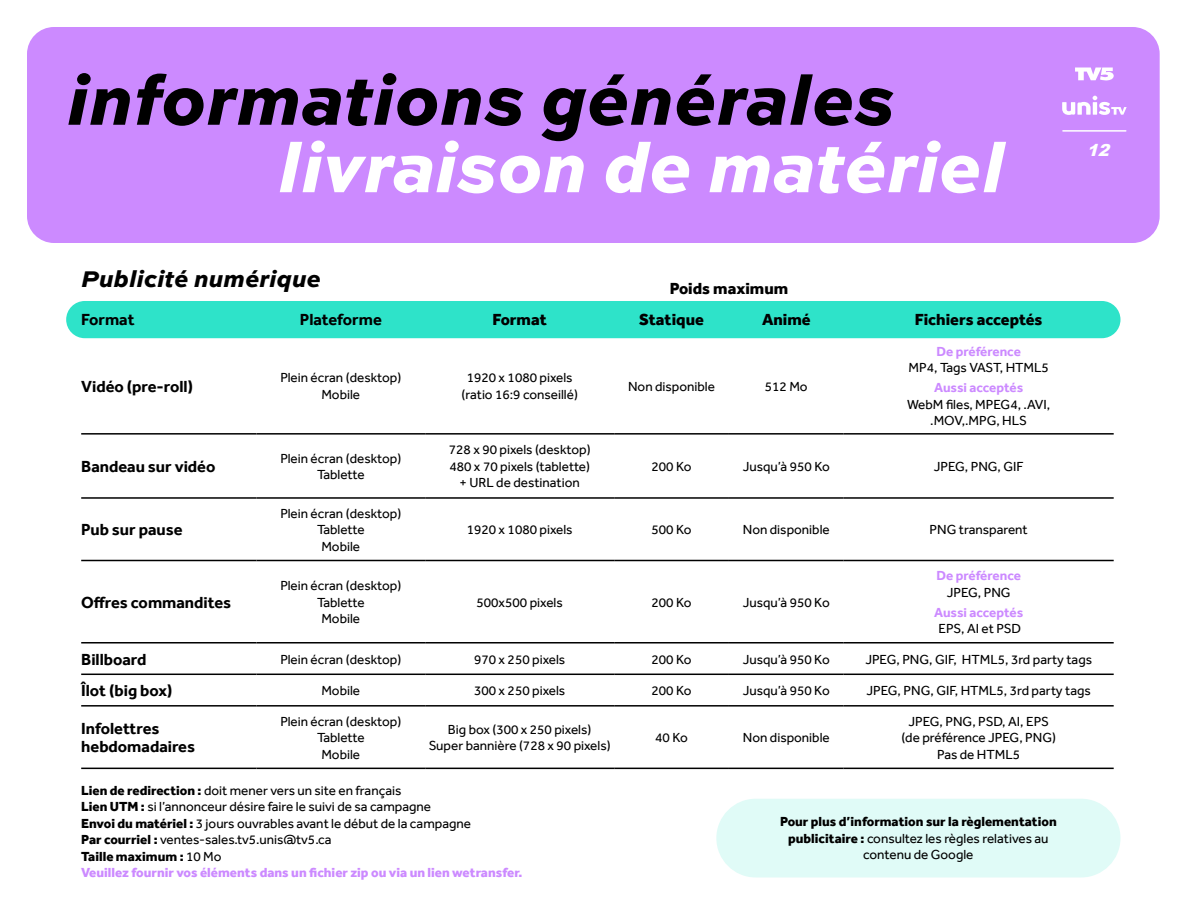
<style>
.page{position:relative;width:1188px;height:918px;background:#fff}
.page>*{position:absolute;margin:0;border:0;box-sizing:border-box;transform-origin:0 0}
.t1{font:italic 800 72px "Sweet Sans Pro";color:#000}
.t2{font:italic 800 72px "Sweet Sans Pro";color:#fff}
.t3{font:italic 800 24px "Sweet Sans Pro";color:#000}
.t4{font:700 16.5px/18px "Effra";color:#000}
.t5{font:800 16.5px "Effra";color:#000}
.t6{font:italic 900 16.5px "Arial";color:#fff}
.t7{font:13.5px/16.5px "Effra";color:#000;text-align:center}
.t8{font:800 13.5px/16.5px "Effra";color:#000;text-align:center}
.t9{font:700 13.5px "Effra";color:#cc8aff}
.s1{font-weight:800}
.s2{font-weight:800;color:#cc8aff}
.s3{font-weight:400}
</style>
<div class="page">
<div style="left:66px;top:301px;width:1054px;height:37px;background:#2ee3c9;border-radius:19px"></div>
<div style="left:716px;top:799px;width:404px;height:79px;background:#e0fbf7;border-radius:39px"></div>
<div style="left:27px;top:27px;width:1133px;height:216px;background:#cc8aff;border-radius:27px"></div>
<hr style="left:81px;top:433px;width:175px;height:2px;background:#000">
<hr style="left:256px;top:433px;width:169px;height:2px;background:#000">
<hr style="left:425px;top:433px;width:189px;height:2px;background:#000">
<hr style="left:614px;top:433px;width:115px;height:2px;background:#000">
<hr style="left:729px;top:433px;width:115px;height:2px;background:#000">
<hr style="left:844px;top:433px;width:270px;height:2px;background:#000">
<hr style="left:81px;top:497px;width:175px;height:2px;background:#000">
<hr style="left:256px;top:497px;width:169px;height:2px;background:#000">
<hr style="left:425px;top:497px;width:189px;height:2px;background:#000">
<hr style="left:614px;top:497px;width:115px;height:2px;background:#000">
<hr style="left:729px;top:497px;width:115px;height:2px;background:#000">
<hr style="left:844px;top:497px;width:270px;height:2px;background:#000">
<hr style="left:81px;top:560px;width:175px;height:1px;background:#000">
<hr style="left:256px;top:560px;width:169px;height:1px;background:#000">
<hr style="left:425px;top:560px;width:189px;height:1px;background:#000">
<hr style="left:614px;top:560px;width:115px;height:1px;background:#000">
<hr style="left:729px;top:560px;width:115px;height:1px;background:#000">
<hr style="left:844px;top:560px;width:270px;height:1px;background:#000">
<hr style="left:81px;top:642px;width:175px;height:2px;background:#000">
<hr style="left:256px;top:642px;width:169px;height:2px;background:#000">
<hr style="left:425px;top:642px;width:189px;height:2px;background:#000">
<hr style="left:614px;top:642px;width:115px;height:2px;background:#000">
<hr style="left:729px;top:642px;width:115px;height:2px;background:#000">
<hr style="left:844px;top:642px;width:270px;height:2px;background:#000">
<hr style="left:81px;top:674px;width:175px;height:1px;background:#000">
<hr style="left:256px;top:674px;width:169px;height:1px;background:#000">
<hr style="left:425px;top:674px;width:189px;height:1px;background:#000">
<hr style="left:614px;top:674px;width:115px;height:1px;background:#000">
<hr style="left:729px;top:674px;width:115px;height:1px;background:#000">
<hr style="left:844px;top:674px;width:270px;height:1px;background:#000">
<hr style="left:81px;top:705px;width:175px;height:2px;background:#000">
<hr style="left:256px;top:705px;width:169px;height:2px;background:#000">
<hr style="left:425px;top:705px;width:189px;height:2px;background:#000">
<hr style="left:614px;top:705px;width:115px;height:2px;background:#000">
<hr style="left:729px;top:705px;width:115px;height:2px;background:#000">
<hr style="left:844px;top:705px;width:270px;height:2px;background:#000">
<hr style="left:81px;top:768px;width:175px;height:1px;background:#000">
<hr style="left:256px;top:768px;width:169px;height:1px;background:#000">
<hr style="left:425px;top:768px;width:189px;height:1px;background:#000">
<hr style="left:614px;top:768px;width:115px;height:1px;background:#000">
<hr style="left:729px;top:768px;width:115px;height:1px;background:#000">
<hr style="left:844px;top:768px;width:270px;height:1px;background:#000">
<svg style="left:1075px;top:68px;width:39px;height:12px"></svg>
<hr style="left:1063px;top:130px;width:63px;height:2px;background:#fff">
<svg style="left:1062px;top:96px;width:65px;height:19px"></svg>
<h1 class="t1" style="left:68px;top:44px;width:829px">informations générales</h1>
<h1 class="t2" style="left:278px;top:111px;width:729px">livraison de matériel</h1>
<h2 class="t3" style="left:81px;top:260px;width:241px">Publicité numérique</h2>
<p class="t5" style="left:670px;top:278px;width:120px">Poids maximum</p>
<p class="t4" style="left:81px;top:310px;width:55px">Format</p>
<p class="t4" style="left:300px;top:310px;width:84px">Plateforme</p>
<p class="t5" style="left:492px;top:309px;width:56px">Format</p>
<p class="t5" style="left:639px;top:309px;width:66px">Statique</p>
<p class="t5" style="left:762px;top:309px;width:50px">Animé</p>
<p class="t5" style="left:915px;top:309px;width:129px">Fichiers acceptés</p>
<p class="t4" style="left:81px;top:377px;width:113px">Vidéo (pre-roll)</p>
<p class="t7" style="left:280px;top:369px;width:122px">Plein écran (desktop)<br>Mobile</p>
<p class="t7" style="left:461px;top:369px;width:118px">1920 x 1080 pixels (ratio 16:9 conseillé)</p>
<p class="t7" style="left:628px;top:378px;width:88px">Non disponible</p>
<p class="t7" style="left:765px;top:378px;width:44px">512 Mo</p>
<p class="t9" style="left:936px;top:343px;width:86px">De préférence</p>
<p class="t7" style="left:908px;top:360px;width:142px">MP4, Tags VAST, HTML5</p>
<p class="t9" style="left:934px;top:380px;width:91px">Aussi acceptés</p>
<p class="t7" style="left:907px;top:396px;width:145px">WebM files, MPEG4, .AVI, .MOV,.MPG, HLS</p>
<p class="t4" style="left:81px;top:457px;width:136px">Bandeau sur vidéo</p>
<p class="t7" style="left:280px;top:450px;width:122px">Plein écran (desktop)<br>Tablette</p>
<p class="t7" style="left:449px;top:442px;width:143px">728 x 90 pixels (desktop)<br>480 x 70 pixels (tablette) + URL de destination</p>
<p class="t7" style="left:652px;top:458px;width:42px">200 Ko</p>
<p class="t7" style="left:743px;top:458px;width:89px">Jusqu’à 950 Ko</p>
<p class="t7" style="left:934px;top:458px;width:92px">JPEG, PNG, GIF</p>
<p class="t4" style="left:81px;top:521px;width:103px">Pub sur pause</p>
<p class="t4" style="left:81px;top:593px;width:151px">Offres commandites</p>
<p class="t7" style="left:280px;top:505px;width:122px">Plein écran (desktop)<br>Tablette<br>Mobile</p>
<p class="t7" style="left:280px;top:577px;width:122px">Plein écran (desktop)<br>Tablette<br>Mobile</p>
<p class="t7" style="left:467px;top:521px;width:107px">1920 x 1080 pixels</p>
<p class="t7" style="left:652px;top:521px;width:42px">500 Ko</p>
<p class="t7" style="left:743px;top:521px;width:88px">Non disponible</p>
<p class="t7" style="left:930px;top:521px;width:100px">PNG transparent</p>
<p class="t7" style="left:477px;top:594px;width:88px">500x500 pixels</p>
<p class="t7" style="left:652px;top:594px;width:42px">200 Ko</p>
<p class="t7" style="left:743px;top:594px;width:89px">Jusqu’à 950 Ko</p>
<p class="t9" style="left:936px;top:568px;width:86px">De préférence</p>
<p class="t7" style="left:947px;top:584px;width:65px">JPEG, PNG</p>
<p class="t9" style="left:934px;top:604px;width:91px">Aussi acceptés</p>
<p class="t7" style="left:939px;top:620px;width:84px">EPS, AI et PSD</p>
<p class="t6" style="left:1087px;top:138px;width:30px">12</p>
<p class="t4" style="left:81px;top:650px;width:67px">Billboard</p>
<p class="t7" style="left:280px;top:651px;width:122px">Plein écran (desktop)</p>
<p class="t7" style="left:474px;top:651px;width:93px">970 x 250 pixels</p>
<p class="t7" style="left:652px;top:651px;width:42px">200 Ko</p>
<p class="t7" style="left:743px;top:651px;width:89px">Jusqu’à 950 Ko</p>
<p class="t7" style="left:865px;top:651px;width:228px">JPEG, PNG, GIF, HTML5, 3rd party tags</p>
<p class="t4" style="left:81px;top:681px;width:93px">Îlot (big box)</p>
<p class="t7" style="left:321px;top:682px;width:40px">Mobile</p>
<p class="t7" style="left:474px;top:682px;width:93px">300 x 250 pixels</p>
<p class="t7" style="left:652px;top:682px;width:42px">200 Ko</p>
<p class="t7" style="left:743px;top:682px;width:89px">Jusqu’à 950 Ko</p>
<p class="t7" style="left:867px;top:682px;width:226px">JPEG, PNG, GIF, HTML5, 3rd party tags</p>
<p class="t4" style="left:81px;top:719px;width:115px">Infolettres hebdomadaires</p>
<p class="t7" style="left:280px;top:713px;width:122px">Plein écran (desktop)<br>Tablette<br>Mobile</p>
<p class="t7" style="left:429px;top:721px;width:183px">Big box (300 x 250 pixels)<br>Super bannière (728 x 90 pixels)</p>
<p class="t7" style="left:655px;top:729px;width:34px">40 Ko</p>
<p class="t7" style="left:743px;top:729px;width:88px">Non disponible</p>
<p class="t7" style="left:901px;top:713px;width:156px">JPEG, PNG, PSD, AI, EPS (de préférence JPEG, PNG)<br>Pas de HTML5</p>
<p class="t7" style="left:81px;top:782px;width:443px;text-align:left"><span class="s1">Lien de redirection :</span> doit mener vers un site en français<br><span class="s1">Lien UTM :</span> si l’annonceur désire faire le suivi de sa campagne<br><span class="s1">Envoi du matériel :</span> 3 jours ouvrables avant le début de la campagne<br><span class="s1">Par courriel :</span> ventes-sales.tv5.unis@tv5.ca<br><span class="s1">Taille maximum :</span> 10 Mo<br><span class="s2">Veuillez fournir vos éléments dans un fichier zip ou via un lien wetransfer.</span></p>
<p class="t8" style="left:780px;top:813px;width:278px">Pour plus d’information sur la règlementation publicitaire : <span class="s3">consultez les règles relatives au contenu de Google</span></p>
</div>
